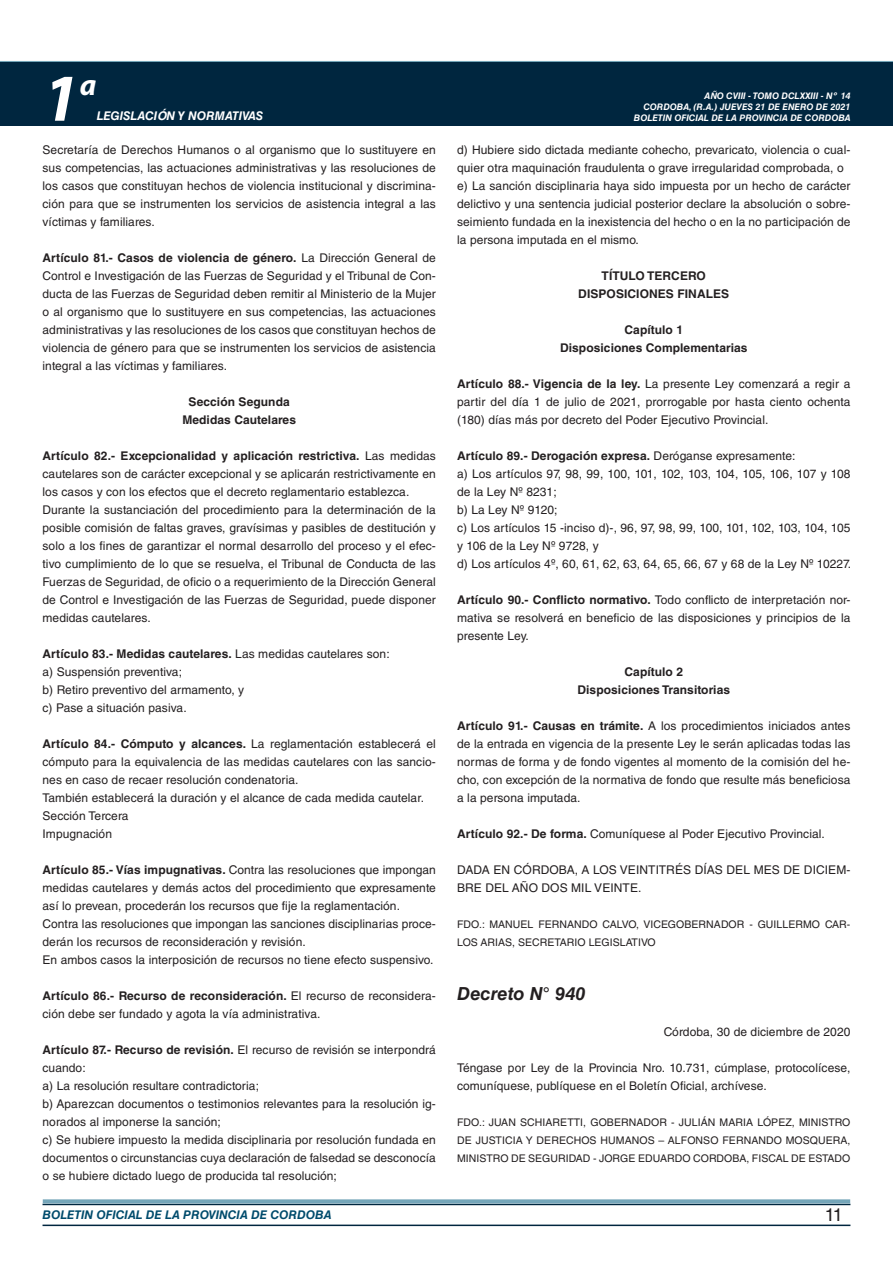
<style>
.page{position:relative;width:893px;height:1263px;background:#fff}
.page>*{position:absolute;margin:0;border:0;box-sizing:border-box;transform-origin:0 0}
.t1{font:italic 700 67.5px "Myriad Pro";color:#fff}
.t2{font:italic 700 30px "Myriad Pro";color:#fff}
.t3{font:italic 700 18px "Helvetica LT Std";letter-spacing:.005em;color:#231f20}
.t4{font:18px "Helvetica LT Std";color:#231f20}
.t5{font:12px/18px "Helvetica LT Std";letter-spacing:.005em;color:#231f20}
.t6{font:700 12px/18px "Helvetica LT Std";letter-spacing:.005em;color:#231f20;text-align:center}
.t7{font:italic 700 12px "Helvetica LT Std";color:#004b6c}
.t8{font:italic 700 12px "Helvetica LT Std";color:#fff}
.t9{font:10.5px/18px "Helvetica LT Std";letter-spacing:.005em;color:#231f20}
.t10{font:italic 700 9px/10.8px "Helvetica LT Std";color:#fff;text-align:right}
.s1{font-weight:700}
</style>
<div class="page">
<div style="left:0;top:61px;width:893px;height:6px;background:#73a5b8"></div>
<div style="left:0;top:62px;width:893px;height:64px;background:#00263f"></div>
<hr style="left:43px;top:1224px;width:807px;height:2px;background:#00263f">
<div style="left:42px;top:1198px;width:809px;height:8px;background:#fff;opacity:.75"></div>
<h1 class="t1" style="left:43px;top:54px;width:38px">1</h1>
<h2 class="t2" style="left:80px;top:66px;width:18px">a</h2>
<p class="t8" style="left:97px;top:109px;width:168px">LEGISLACIÓN Y NORMATIVAS</p>
<p class="t5" style="left:43px;top:141px;width:395px;text-align:justify">Secretaría de Derechos Humanos o al organismo que lo sustituyere en sus competencias, las actuaciones administrativas y las resoluciones de los casos que constituyan hechos de violencia institucional y discrimina&shy;ción para que se instrumenten los servicios de asistencia integral a las víctimas y familiares.</p>
<p class="t5" style="left:43px;top:249px;width:395px;text-align:justify"><span class="s1">Artículo 81.- Casos de violencia de género.</span> La Dirección General de Control e Investigación de las Fuerzas de Seguridad y el Tribunal de Con&shy;ducta de las Fuerzas de Seguridad deben remitir al Ministerio de la Mujer o al organismo que lo sustituyere en sus competencias, las actuaciones administrativas y las resoluciones de los casos que constituyan hechos de violencia de género para que se instrumenten los servicios de asistencia integral a las víctimas y familiares.</p>
<p class="t6" style="left:182px;top:392px;width:115px">Sección Segunda<br>Medidas Cautelares</p>
<p class="t5" style="left:43px;top:447px;width:395px"><span class="s1">Artículo 82.- Excepcionalidad y aplicación restrictiva.</span> Las medidas cautelares son de carácter excepcional y se aplicarán restrictivamente en los casos y con los efectos que el decreto reglamentario establezca.<br>Durante la sustanciación del procedimiento para la determinación de la posible comisión de faltas graves, gravísimas y pasibles de destitución y solo a los fines de garantizar el normal desarrollo del proceso y el efec&shy;tivo cumplimiento de lo que se resuelva, el Tribunal de Conducta de las Fuerzas de Seguridad, de oficio o a requerimiento de la Dirección General de Control e Investigación de las Fuerzas de Seguridad, puede disponer medidas cautelares.</p>
<p class="t5" style="left:43px;top:645px;width:349px"><span class="s1">Artículo 83.- Medidas cautelares.</span> Las medidas cautelares son: a) Suspensión preventiva;<br>b) Retiro preventivo del armamento, y<br>c) Pase a situación pasiva.</p>
<p class="t5" style="left:43px;top:735px;width:395px"><span class="s1">Artículo 84.- Cómputo y alcances.</span> La reglamentación establecerá el cómputo para la equivalencia de las medidas cautelares con las sancio&shy;nes en caso de recaer resolución condenatoria.<br>También establecerá la duración y el alcance de cada medida cautelar.<br>Sección Tercera<br>Impugnación</p>
<p class="t5" style="left:43px;top:861px;width:395px"><span class="s1">Artículo 85.- Vías impugnativas.</span> Contra las resoluciones que impongan medidas cautelares y demás actos del procedimiento que expresamente así lo prevean, procederán los recursos que fije la reglamentación.<br>Contra las resoluciones que impongan las sanciones disciplinarias proce&shy;derán los recursos de reconsideración y revisión.<br>En ambos casos la interposición de recursos no tiene efecto suspensivo.</p>
<p class="t5" style="left:43px;top:987px;width:395px"><span class="s1">Artículo 86.- Recurso de reconsideración.</span> El recurso de reconsidera&shy;ción debe ser fundado y agota la vía administrativa.</p>
<p class="t5" style="left:43px;top:1041px;width:395px"><span class="s1">Artículo 87.- Recurso de revisión.</span> El recurso de revisión se interpondrá cuando:<br>a) La resolución resultare contradictoria;<br>b) Aparezcan documentos o testimonios relevantes para la resolución ig&shy;norados al imponerse la sanción;<br>c) Se hubiere impuesto la medida disciplinaria por resolución fundada en documentos o circunstancias cuya declaración de falsedad se desconocía o se hubiere dictado luego de producida tal resolución;</p>
<p class="t10" style="left:634px;top:91px;width:218px">AÑO CVIII - TOMO DCLXXIII - Nº 14<br>CORDOBA, (R.A.) JUEVES 21 DE ENERO DE 2021<br>BOLETIN OFICIAL DE LA PROVINCIA DE CORDOBA</p>
<p class="t5" style="left:457px;top:141px;width:395px">d) Hubiere sido dictada mediante cohecho, prevaricato, violencia o cual&shy;quier otra maquinación fraudulenta o grave irregularidad comprobada, o e) La sanción disciplinaria haya sido impuesta por un hecho de carácter delictivo y una sentencia judicial posterior declare la absolución o sobre&shy;seimiento fundada en la inexistencia del hecho o en la no participación de la persona imputada en el mismo.</p>
<p class="t6" style="left:578px;top:266px;width:153px">TÍTULO TERCERO<br>DISPOSICIONES FINALES</p>
<p class="t6" style="left:560px;top:320px;width:189px">Capítulo 1<br>Disposiciones Complementarias</p>
<p class="t5" style="left:457px;top:375px;width:395px;text-align:justify"><span class="s1">Artículo 88.- Vigencia de la ley.</span> La presente Ley comenzará a regir a partir del día 1 de julio de 2021, prorrogable por hasta ciento ochenta (180) días más por decreto del Poder Ejecutivo Provincial.</p>
<p class="t5" style="left:457px;top:447px;width:395px"><span class="s1">Artículo 89.- Derogación expresa.</span> Deróganse expresamente:<br>a) Los artículos 97, 98, 99, 100, 101, 102, 103, 104, 105, 106, 107 y 108 de la Ley Nº 8231;<br>b) La Ley Nº 9120;<br>c) Los artículos 15 -inciso d)-, 96, 97, 98, 99, 100, 101, 102, 103, 104, 105 y 106 de la Ley Nº 9728, y<br>d) Los artículos 4º, 60, 61, 62, 63, 64, 65, 66, 67 y 68 de la Ley Nº 10227.</p>
<p class="t5" style="left:457px;top:591px;width:395px;text-align:justify"><span class="s1">Artículo 90.- Conflicto normativo.</span> Todo conflicto de interpretación nor&shy;mativa se resolverá en beneficio de las disposiciones y principios de la presente Ley.</p>
<p class="t6" style="left:577px;top:662px;width:154px">Capítulo 2<br>Disposiciones Transitorias</p>
<p class="t5" style="left:457px;top:717px;width:395px;text-align:justify"><span class="s1">Artículo 91.- Causas en trámite.</span> A los procedimientos iniciados antes de la entrada en vigencia de la presente Ley le serán aplicadas todas las normas de forma y de fondo vigentes al momento de la comisión del he&shy;cho, con excepción de la normativa de fondo que resulte más beneficiosa a la persona imputada.</p>
<p class="t5" style="left:457px;top:825px;width:369px"><span class="s1">Artículo 92.- De forma.</span> Comuníquese al Poder Ejecutivo Provincial.</p>
<p class="t5" style="left:457px;top:861px;width:395px">DADA EN CÓRDOBA, A LOS VEINTITRÉS DÍAS DEL MES DE DICIEM-<br>BRE DEL AÑO DOS MIL VEINTE.</p>
<p class="t9" style="left:457px;top:915px;width:395px">FDO.: MANUEL FERNANDO CALVO, VICEGOBERNADOR - GUILLERMO CAR-<br>LOS ARIAS, SECRETARIO LEGISLATIVO</p>
<h3 class="t3" style="left:457px;top:982px;width:130px">Decreto N° 940</h3>
<p class="t5" style="left:664px;top:1023px;width:188px">Córdoba, 30 de diciembre de 2020</p>
<p class="t5" style="left:457px;top:1059px;width:395px">Téngase por Ley de la Provincia Nro. 10.731, cúmplase, protocolícese, comuníquese, publíquese en el Boletín Oficial, archívese.</p>
<p class="t9" style="left:457px;top:1113px;width:395px;text-align:justify">FDO.: JUAN SCHIARETTI, GOBERNADOR - JULIÁN MARIA LÓPEZ, MINISTRO DE JUSTICIA Y DERECHOS HUMANOS – ALFONSO FERNANDO MOSQUERA, MINISTRO DE SEGURIDAD - JORGE EDUARDO CORDOBA, FISCAL DE ESTADO</p>
<p class="t7" style="left:43px;top:1208px;width:290px">BOLETIN OFICIAL DE LA PROVINCIA DE CORDOBA</p>
<h3 class="t4" style="left:825px;top:1204px;width:19px">11</h3>
</div>
